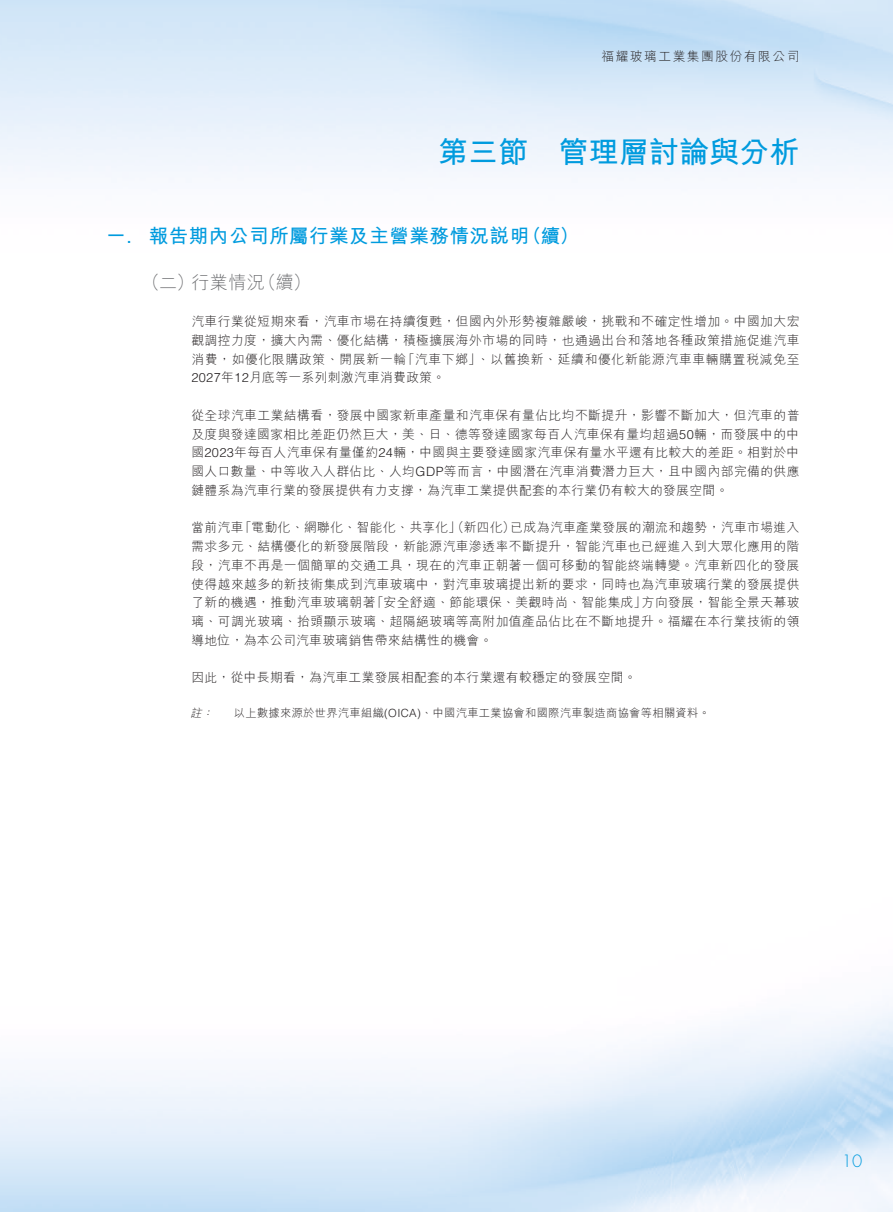
<style>
.page{position:relative;width:893px;height:1212px;background:#fff}
.page>*{position:absolute;margin:0;border:0;box-sizing:border-box;transform-origin:0 0}
.t1{font:700 30px "M Hei HK";letter-spacing:.005em;color:#009bde}
.t2{font:700 19.5px "M Hei HK";letter-spacing:.03em;color:#009bde}
.t3{font:300 18px "M Hei HK";color:#6c6d70}
.t4{font:300 16.5px "Futura Std";color:#009bde}
.t5{font:300 12.75px/18.8px "M Hei HK";letter-spacing:.03em;color:#231f20;text-align:justify}
.t6{font:300 12.75px "M Hei HK";letter-spacing:.12em;color:#231f20}
.t7{font:300 11.25px "M Hei HK";letter-spacing:.03em;color:#231f20}
.t8{font:italic 300 11.25px "M Hei HK";color:#231f20}
.s1{font-family:"Helvetica LT Std";font-weight:400}
.s2{font-family:"Helvetica LT Std"}
</style>
<div class="page">
<p class="t6" style="left:601px;top:50px;width:200px">福耀玻璃工業集團股份有限公司</p>
<h1 class="t1" style="left:438px;top:130px;width:363px">第三節 管理層討論與分析</h1>
<h2 class="t2" style="left:106px;top:221px;width:474px">一<span class="s1">.</span> 報告期內公司所屬行業及主營業務情況說明（續）</h2>
<h3 class="t3" style="left:142px;top:273px;width:170px">（二）行業情況（續）</h3>
<p class="t5" style="left:191px;top:312px;width:610px">汽車行業從短期來看，汽車市場在持續復甦，但國內外形勢複雜嚴峻，挑戰和不確定性增加。中國加大宏觀調控力度，擴大內需、優化結構，積極擴展海外市場的同時，也通過出台和落地各種政策措施促進汽車消費，如優化限購政策、開展新一輪「汽車下鄉」、以舊換新、延續和優化新能源汽車車輛購置稅減免至<span class="s2">2027</span>年<span class="s2">12</span>月底等一系列刺激汽車消費政策。</p>
<p class="t5" style="left:191px;top:406px;width:610px">從全球汽車工業結構看，發展中國家新車產量和汽車保有量佔比均不斷提升，影響不斷加大，但汽車的普及度與發達國家相比差距仍然巨大，美、日、德等發達國家每百人汽車保有量均超過<span class="s2">50</span>輛，而發展中的中國<span class="s2">2023</span>年每百人汽車保有量僅約<span class="s2">24</span>輛，中國與主要發達國家汽車保有量水平還有比較大的差距。相對於中國人口數量、中等收入人群佔比、人均<span class="s2">GDP</span>等而言，中國潛在汽車消費潛力巨大，且中國內部完備的供應鏈體系為汽車行業的發展提供有力支撐，為汽車工業提供配套的本行業仍有較大的發展空間。</p>
<p class="t5" style="left:191px;top:518px;width:610px">當前汽車「電動化、網聯化、智能化、共享化」（新四化）已成為汽車產業發展的潮流和趨勢，汽車市場進入需求多元、結構優化的新發展階段，新能源汽車滲透率不斷提升，智能汽車也已經進入到大眾化應用的階段，汽車不再是一個簡單的交通工具，現在的汽車正朝著一個可移動的智能終端轉變。汽車新四化的發展使得越來越多的新技術集成到汽車玻璃中，對汽車玻璃提出新的要求，同時也為汽車玻璃行業的發展提供了新的機遇，推動汽車玻璃朝著「安全舒適、節能環保、美觀時尚、智能集成」方向發展，智能全景天幕玻璃、可調光玻璃、抬頭顯示玻璃、超隔絕玻璃等高附加值產品佔比在不斷地提升。福耀在本行業技術的領導地位，為本公司汽車玻璃銷售帶來結構性的機會。</p>
<p class="t5" style="left:191px;top:668px;width:447px">因此，從中長期看，為汽車工業發展相配套的本行業還有較穩定的發展空間。</p>
<p class="t8" style="left:190px;top:707px;width:27px">註：</p>
<p class="t7" style="left:234px;top:707px;width:478px">以上數據來源於世界汽車組織<span class="s2">(OICA)</span>、中國汽車工業協會和國際汽車製造商協會等相關資料。</p>
<p class="t4" style="left:842px;top:1151px;width:22px">10</p>
</div>
